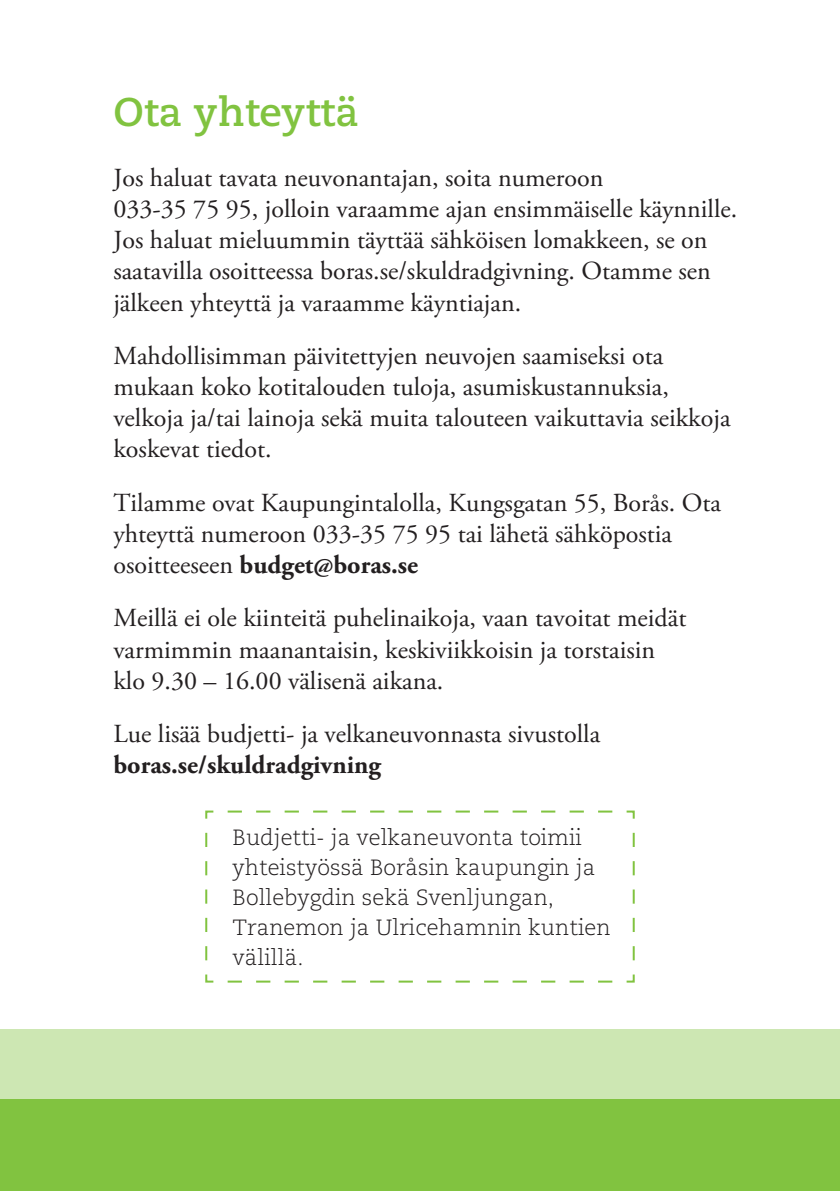
<style>
.page{position:relative;width:840px;height:1191px;background:#fff}
.page>*{position:absolute;margin:0;border:0;box-sizing:border-box;transform-origin:0 0}
.t1{font:700 40px "Caecilia LT Std";color:#81c340}
.t2{font:26px/31.2px "Adobe Garamond Pro";color:#231f20}
.t3{font:300 22px/29.8px "Caecilia LT Std";color:#231f20}
.s1{font-weight:700}
</style>
<div class="page">
<div style="left:0;top:1029px;width:839px;height:162px;background:#cde7b3"></div>
<svg style="left:205px;top:810px;width:430px;height:173px"></svg>
<div style="left:0;top:1099px;width:839px;height:92px;background:#81c340"></div>
<h1 class="t1" style="left:113px;top:88px;width:247px">Ota yhteyttä</h1>
<p class="t2" style="left:113px;top:163px;width:625px">Jos haluat tavata neuvonantajan, soita numeroon<br>033-35 75 95, jolloin varaamme ajan ensimmäiselle käynnille.<br>Jos haluat mieluummin täyttää sähköisen lomakkeen, se on saatavilla osoitteessa boras.se/skuldradgivning. Otamme sen jälkeen yhteyttä ja varaamme käyntiajan.</p>
<p class="t2" style="left:113px;top:341px;width:618px">Mahdollisimman päivitettyjen neuvojen saamiseksi ota mukaan koko kotitalouden tuloja, asumiskustannuksia, velkoja ja/tai lainoja sekä muita talouteen vaikuttavia seikkoja koskevat tiedot.</p>
<p class="t2" style="left:113px;top:488px;width:608px">Tilamme ovat Kaupungintalolla, Kungsgatan 55, Borås. Ota yhteyttä numeroon 033-35 75 95 tai lähetä sähköpostia osoitteeseen <span class="s1">budget@boras.se</span></p>
<p class="t2" style="left:113px;top:603px;width:574px">Meillä ei ole kiinteitä puhelinaikoja, vaan tavoitat meidät varmimmin maanantaisin, keskiviikkoisin ja torstaisin klo 9.30 – 16.00 välisenä aikana.</p>
<p class="t2" style="left:113px;top:719px;width:488px">Lue lisää budjetti- ja velkaneuvonnasta sivustolla <span class="s1">boras.se/skuldradgivning</span></p>
<p class="t3" style="left:232px;top:823px;width:379px">Budjetti- ja velkaneuvonta toimii yhteistyössä Boråsin kaupungin ja<br>Bollebygdin sekä Svenljungan,<br>Tranemon ja Ulricehamnin kuntien välillä.</p>
</div>
